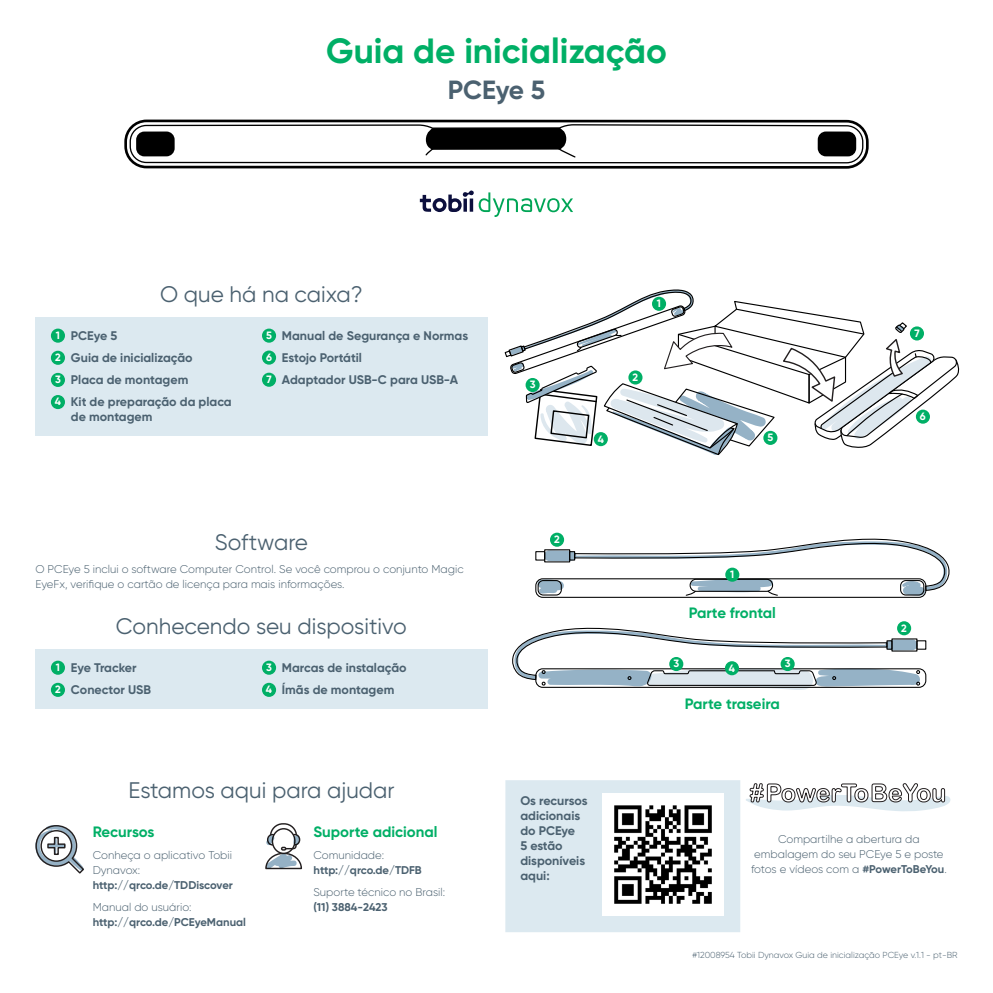
<style>
.page{position:relative;width:993px;height:993px;background:#fff}
.page>*{position:absolute;margin:0;border:0;box-sizing:border-box;transform-origin:0 0}
.Title_1{font:700 35px "Gilroy";color:#00af66}
.Title_2{font:700 26.25px "Gilroy";letter-spacing:-.01em;color:#4b6170}
.Section_Title{font:22.5px "Gilroy";color:#4b6170}
.Subhead_1{font:700 15px "Gilroy";color:#00af66}
.Paragraph_1{font:700 15px "Gilroy";letter-spacing:-.01em;color:#00af66}
.Subhead_2{font:700 12.5px/15px "Gilroy";color:#4b6170}
.Paragraph_1-2{font:300 11.25px/15px "Gilroy";color:#4b6170}
.Paragraph_1-3{font:700 11.25px/15px "Gilroy";color:#4b6170}
.t1{font:700 10.62px "Gilroy";color:#fff}
.Paragraph_1-4{font:300 8.75px "Gilroy";color:#4b6170}
.s1{font-weight:700}
.s2{font-weight:300}
</style>
<div class="page">
<svg style="left:419px;top:190px;width:154px;height:27px"></svg>
<svg style="left:124px;top:119px;width:745px;height:50px"></svg>
<div style="left:817px;top:131px;width:38px;height:25px;background:#000;border-radius:8px"></div>
<svg style="left:504px;top:289px;width:456px;height:166px"></svg>
<div style="left:35px;top:317px;width:452px;height:118px;background:#dce9f0"></div>
<div style="left:51px;top:328px;width:14px;height:14px;background:#00af66;border-radius:50%"></div>
<div style="left:262px;top:328px;width:14px;height:14px;background:#00af66;border-radius:50%"></div>
<div style="left:51px;top:350px;width:14px;height:15px;background:#00af66;border-radius:50%"></div>
<div style="left:262px;top:350px;width:14px;height:14px;background:#00af66;border-radius:50%"></div>
<div style="left:51px;top:373px;width:14px;height:14px;background:#00af66;border-radius:50%"></div>
<div style="left:262px;top:372px;width:14px;height:14px;background:#00af66;border-radius:50%"></div>
<div style="left:51px;top:395px;width:14px;height:14px;background:#00af66;border-radius:50%"></div>
<svg style="left:512px;top:625px;width:407px;height:64px"></svg>
<div style="left:535px;top:578px;width:391px;height:19px;border:1px solid #000;border-radius:7px"></div>
<svg style="left:537px;top:538px;width:413px;height:58px"></svg>
<div style="left:569px;top:551px;width:6px;height:9px;border:1px solid #000"></div>
<div style="left:535px;top:551px;width:10px;height:9px;border:1px solid #000"></div>
<div style="left:35px;top:649px;width:452px;height:60px;background:#dce9f0"></div>
<div style="left:51px;top:660px;width:14px;height:14px;background:#00af66;border-radius:50%"></div>
<div style="left:262px;top:660px;width:14px;height:14px;background:#00af66;border-radius:50%"></div>
<div style="left:51px;top:682px;width:14px;height:14px;background:#00af66;border-radius:50%"></div>
<div style="left:262px;top:682px;width:14px;height:14px;background:#00af66;border-radius:50%"></div>
<div style="left:724px;top:661px;width:14px;height:14px;background:#00af66;border-radius:50%"></div>
<div style="left:550px;top:532px;width:14px;height:14px;background:#00af66;border-radius:50%"></div>
<div style="left:896px;top:621px;width:14px;height:14px;background:#00af66;border-radius:50%"></div>
<div style="left:725px;top:567px;width:14px;height:14px;background:#00af66;border-radius:50%"></div>
<div style="left:669px;top:656px;width:14px;height:14px;background:#00af66;border-radius:50%"></div>
<div style="left:780px;top:656px;width:14px;height:14px;background:#00af66;border-radius:50%"></div>
<svg style="left:265px;top:823px;width:37px;height:46px"></svg>
<svg style="left:35px;top:825px;width:49px;height:48px"></svg>
<svg style="left:746px;top:783px;width:204px;height:28px"></svg>
<div style="left:505px;top:780px;width:235px;height:151px;background:#dce9f0"></div>
<img style="left:602px;top:793px;width:121px;height:122px">
<svg style="left:651px;top:296px;width:15px;height:15px"></svg>
<div style="left:763px;top:430px;width:14px;height:15px;background:#00af66;border-radius:50%"></div>
<div style="left:628px;top:370px;width:14px;height:14px;background:#00af66;border-radius:50%"></div>
<div style="left:915px;top:409px;width:14px;height:14px;background:#00af66;border-radius:50%"></div>
<div style="left:593px;top:432px;width:14px;height:14px;background:#00af66;border-radius:50%"></div>
<div style="left:909px;top:326px;width:14px;height:14px;background:#00af66;border-radius:50%"></div>
<div style="left:525px;top:378px;width:14px;height:14px;background:#00af66;border-radius:50%"></div>
<p class="Title_1" style="left:326px;top:29px;width:342px">Guia de inicialização</p>
<p class="Title_2" style="left:447px;top:73px;width:99px">PCEye 5</p>
<p class="Section_Title" style="left:160px;top:280px;width:204px">O que há na caixa?</p>
<p class="Subhead_2" style="left:71px;top:327px;width:48px">PCEye 5</p>
<p class="Subhead_2" style="left:71px;top:350px;width:123px">Guia de inicialização</p>
<p class="Subhead_2" style="left:71px;top:372px;width:119px">Placa de montagem</p>
<p class="Subhead_2" style="left:71px;top:394px;width:162px">Kit de preparação da placa de montagem</p>
<p class="t1" style="left:56px;top:328px;width:6px">1</p>
<p class="t1" style="left:266px;top:328px;width:7px">5</p>
<p class="t1" style="left:55px;top:350px;width:7px">2</p>
<p class="t1" style="left:266px;top:350px;width:7px">6</p>
<p class="t1" style="left:55px;top:373px;width:7px">3</p>
<p class="t1" style="left:266px;top:372px;width:7px">7</p>
<p class="t1" style="left:55px;top:395px;width:8px">4</p>
<p class="Subhead_2" style="left:282px;top:327px;width:188px">Manual de Segurança e Normas</p>
<p class="Subhead_2" style="left:282px;top:350px;width:82px">Estojo Portátil</p>
<p class="Subhead_2" style="left:282px;top:372px;width:178px">Adaptador USB-C para USB-A</p>
<p class="Section_Title" style="left:215px;top:528px;width:95px">Software</p>
<p class="Paragraph_1-2" style="left:35px;top:561px;width:429px">O PCEye 5 inclui o software Computer Control. Se você comprou o conjunto Magic<br>EyeFx, verifique o cartão de licença para mais informações.</p>
<p class="Section_Title" style="left:116px;top:612px;width:292px">Conhecendo seu dispositivo</p>
<p class="Subhead_2" style="left:71px;top:659px;width:67px">Eye Tracker</p>
<p class="Subhead_2" style="left:71px;top:681px;width:81px">Conector USB</p>
<p class="t1" style="left:56px;top:660px;width:6px">1</p>
<p class="t1" style="left:266px;top:660px;width:7px">3</p>
<p class="t1" style="left:55px;top:682px;width:7px">2</p>
<p class="t1" style="left:266px;top:682px;width:8px">4</p>
<p class="Subhead_2" style="left:282px;top:659px;width:126px">Marcas de instalação</p>
<p class="Subhead_2" style="left:282px;top:681px;width:114px">Ímãs de montagem</p>
<p class="Section_Title" style="left:128px;top:776px;width:267px">Estamos aqui para ajudar</p>
<p class="Paragraph_1" style="left:93px;top:821px;width:63px">Recursos</p>
<p class="Paragraph_1-2" style="left:93px;top:846px;width:142px">Conheça o aplicativo Tobii<br>Dynavox: <span class="s1">http://qrco.de/TDDiscover</span></p>
<p class="Paragraph_1-3" style="left:93px;top:898px;width:155px"><span class="s2">Manual do usuário: </span>http://qrco.de/PCEyeManual</p>
<p class="Subhead_1" style="left:313px;top:821px;width:125px">Suporte adicional</p>
<p class="Paragraph_1-3" style="left:313px;top:846px;width:110px"><span class="s2">Comunidade: </span>http://qrco.de/TDFB</p>
<p class="Paragraph_1-2" style="left:313px;top:883px;width:133px">Suporte técnico no Brasil: <span class="s1">(11) 3884-2423</span></p>
<p class="t1" style="left:529px;top:378px;width:7px">3</p>
<p class="t1" style="left:597px;top:432px;width:8px">4</p>
<p class="t1" style="left:656px;top:297px;width:6px">1</p>
<p class="t1" style="left:632px;top:370px;width:7px">2</p>
<p class="t1" style="left:767px;top:431px;width:7px">5</p>
<p class="t1" style="left:914px;top:326px;width:7px">7</p>
<p class="t1" style="left:919px;top:409px;width:7px">6</p>
<p class="t1" style="left:554px;top:532px;width:7px">2</p>
<p class="Subhead_2" style="left:520px;top:793px;width:69px">Os recursos adicionais do PCEye<br>5 estão disponíveis aqui:</p>
<p class="t1" style="left:730px;top:567px;width:6px">1</p>
<p class="Subhead_1" style="left:688px;top:602px;width:89px">Parte frontal</p>
<p class="t1" style="left:673px;top:656px;width:7px">3</p>
<p class="t1" style="left:784px;top:656px;width:7px">3</p>
<p class="t1" style="left:728px;top:661px;width:8px">4</p>
<p class="Subhead_1" style="left:684px;top:694px;width:97px">Parte traseira</p>
<p class="t1" style="left:901px;top:621px;width:7px">2</p>
<p class="Paragraph_1-2" style="left:750px;top:830px;width:197px;text-align:center">Compartilhe a abertura da embalagem do seu PCEye 5 e poste fotos e vídeos com a <span class="s1">#PowerToBeYou</span>.</p>
<p class="Paragraph_1-4" style="left:691px;top:948px;width:267px">#12008954 Tobii Dynavox Guia de inicialização PCEye v.1.1 - pt-BR</p>
</div>
